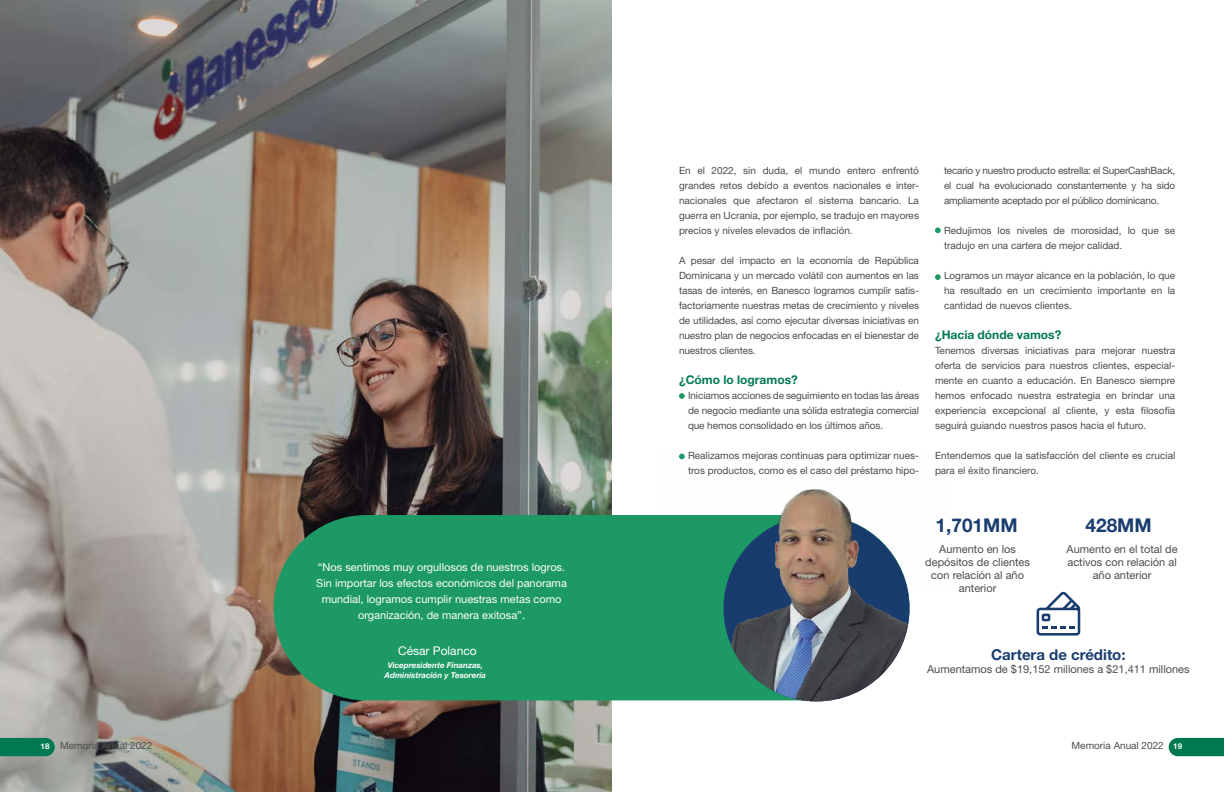
<style>
.page{position:relative;width:1224px;height:792px;background:#fff}
.page>*{position:absolute;margin:0;border:0;box-sizing:border-box;transform-origin:0 0}
.t1{font:700 19px "Helvetica Neue LT Std";color:#1a3d6f}
.t2{font:700 15px "Helvetica Neue LT Std";color:#1a3d6f}
.t3{font:700 12px "Helvetica Neue LT Std";color:#007953}
.t4{font:12px "Helvetica Neue LT Std";color:#fff}
.t5{font:11px/16px "Helvetica Neue LT Std";color:#fff;text-align:center}
.t6{font:11px/13.2px "Helvetica Neue LT Std";color:#4c4c4e;text-align:center}
.t7{font:10px/15px "Helvetica Neue LT Std";color:#4c4c4e;text-align:justify}
.t8{font:italic 700 8px/9.6px "Helvetica Neue LT Std";color:#fff;text-align:center}
.s1{font-weight:700;font-size:8px;color:#fff}
</style>
<div class="page">
<img style="left:0;top:0;width:612px;height:792px">
<div style="left:274px;top:515px;width:636px;height:185px;background:#1c9964;border-radius:93px"></div>
<img style="left:724px;top:515px;width:186px;height:186px;border-radius:93px">
<img style="left:681px;top:459px;width:228px;height:133px">
<svg style="left:1169px;top:738px;width:55px;height:18px"></svg>
<svg style="left:0;top:738px;width:55px;height:18px"></svg>
<svg style="left:679px;top:393px;width:6px;height:6px"></svg>
<svg style="left:935px;top:274px;width:6px;height:6px"></svg>
<svg style="left:935px;top:228px;width:6px;height:5px"></svg>
<svg style="left:679px;top:454px;width:6px;height:5px"></svg>
<svg style="left:1037px;top:591px;width:44px;height:45px"></svg>
<p class="t5" style="left:316px;top:559px;width:252px">“Nos sentimos muy orgullosos de nuestros logros.<br>Sin importar los efectos económicos del panorama mundial, logramos cumplir nuestras metas como organización, de manera exitosa”.</p>
<p class="t4" style="left:398px;top:644px;width:80px">César Polanco</p>
<p class="t8" style="left:385px;top:661px;width:103px">Vicepresidente Finanzas,<br>Administración y Tesorería</p>
<p class="t7" style="left:679px;top:163px;width:241px">En el 2022, sin duda, el mundo entero enfrentó grandes retos debido a eventos nacionales e inter&shy;nacionales que afectaron el sistema bancario. La guerra en Ucrania, por ejemplo, se tradujo en mayores precios y niveles elevados de inflación.</p>
<p class="t7" style="left:679px;top:253px;width:241px">A pesar del impacto en la economía de República Dominicana y un mercado volátil con aumentos en las tasas de interés, en Banesco logramos cumplir satis&shy;factoriamente nuestras metas de crecimiento y niveles de utilidades, así como ejecutar diversas iniciativas en nuestro plan de negocios enfocadas en el bienestar de nuestros clientes.</p>
<p class="t3" style="left:679px;top:372px;width:120px">¿Cómo lo logramos?</p>
<p class="t7" style="left:688px;top:388px;width:232px">Iniciamos acciones de seguimiento en todas las áreas de negocio mediante una sólida estrategia comercial que hemos consolidado en los últimos años.</p>
<p class="t7" style="left:688px;top:448px;width:232px">Realizamos mejoras continuas para optimizar nues&shy;tros productos, como es el caso del préstamo hipo-</p>
<p class="t7" style="left:944px;top:163px;width:233px">tecario y nuestro producto estrella: el SuperCashBack, el cual ha evolucionado constantemente y ha sido ampliamente aceptado por el público dominicano.</p>
<p class="t7" style="left:944px;top:223px;width:233px">Redujimos los niveles de morosidad, lo que se tradujo en una cartera de mejor calidad.</p>
<p class="t7" style="left:944px;top:268px;width:233px">Logramos un mayor alcance en la población, lo que ha resultado en un crecimiento importante en la cantidad de nuevos clientes.</p>
<p class="t3" style="left:935px;top:327px;width:128px">¿Hacia dónde vamos?</p>
<p class="t7" style="left:935px;top:343px;width:242px">Tenemos diversas iniciativas para mejorar nuestra oferta de servicios para nuestros clientes, especial&shy;mente en cuanto a educación. En Banesco siempre hemos enfocado nuestra estrategia en brindar una experiencia excepcional al cliente, y esta filosofía seguirá guiando nuestros pasos hacia el futuro.</p>
<p class="t7" style="left:935px;top:448px;width:242px">Entendemos que la satisfacción del cliente es crucial para el éxito financiero.</p>
<h1 class="t1" style="left:936px;top:513px;width:84px">1,701MM</h1>
<h1 class="t1" style="left:1086px;top:513px;width:68px">428MM</h1>
<p class="t6" style="left:925px;top:542px;width:106px">Aumento en los depósitos de clientes con relación al año anterior</p>
<p class="t6" style="left:1067px;top:542px;width:113px">Aumento en el total de activos con relación al año anterior</p>
<h2 class="t2" style="left:991px;top:645px;width:136px">Cartera de crédito:</h2>
<p class="t6" style="left:927px;top:663px;width:264px">Aumentamos de $19,152 millones a $21,411 millones</p>
<p class="t7" style="left:41px;top:738px;width:113px"><span class="s1">18</span> Memoria Anual 2022</p>
<p class="t7" style="left:1072px;top:738px;width:112px">Memoria Anual 2022 <span class="s1">19</span></p>
</div>
